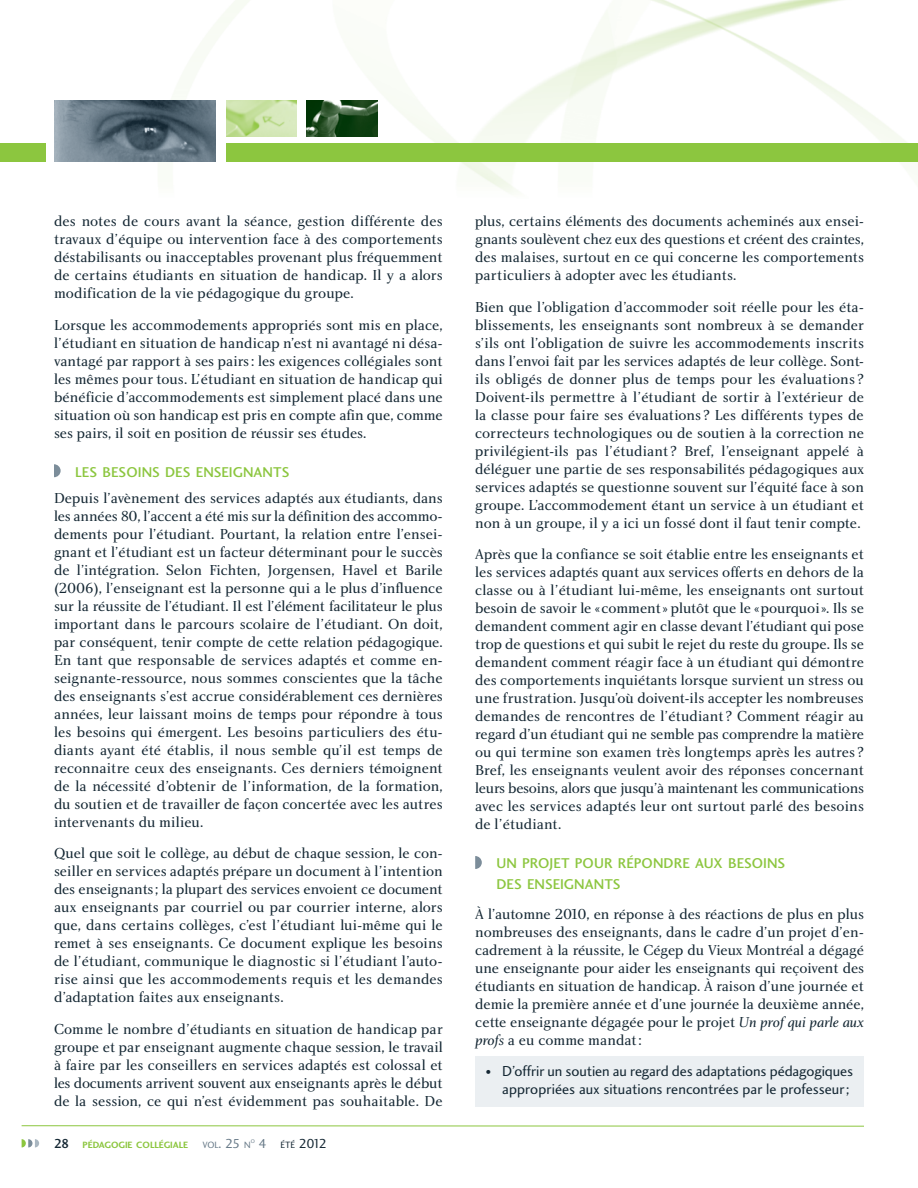
<style>
.page{position:relative;width:918px;height:1188px;background:#fff}
.page>*{position:absolute;margin:0;border:0;box-sizing:border-box;transform-origin:0 0}
.t1{font:15px/18px "Charlotte Book Plain";color:#142733;text-align:justify}
.t2{font:15px/18px "Charlotte Sans Book Plain";color:#142733;text-align:right}
.t3{font:14.7px/21px "Charlotte Sans Medium Plain";letter-spacing:.005em;color:#8cc63f}
.t4{font:13.5px "Charlotte Sans Book Plain";color:#142733}
.t5{font:9.45px "Charlotte Sans Bold Plain";color:#8cc63f}
.t6{font:9.45px "Charlotte Sans Book Plain";color:#687a88}
.t7{font:5.55px "Charlotte Sans Book Plain";color:#687a88}
.s1{font-family:"Charlotte Sans Medium Plain";font-size:13.5px;color:#142733}
.s2{font-size:13.5px}
.s3{color:#687a88}
.s4{font-size:9.45px}
.s5{font-family:"Charlotte Book Italic Plain"}
.s6{font-size:12px}
</style>
<div class="page">
<img style="left:0;top:0;width:918px;height:193px">
<img style="left:54px;top:101px;width:162px;height:61px">
<img style="left:307px;top:101px;width:70px;height:36px">
<img style="left:226px;top:101px;width:70px;height:36px">
<svg style="left:54px;top:464px;width:7px;height:13px"></svg>
<hr style="left:22px;top:1125px;width:842px;height:2px;background:#8cc63f">
<div style="left:227px;top:144px;width:691px;height:18px;background:#8cc63f"></div>
<div style="left:0;top:144px;width:46px;height:18px;background:#8cc63f"></div>
<svg style="left:22px;top:1139px;width:17px;height:9px"></svg>
<svg style="left:475px;top:856px;width:7px;height:13px"></svg>
<div style="left:475px;top:1056px;width:389px;height:51px;background:#ebeff2"></div>
<p class="t1" style="left:54px;top:213px;width:390px">des notes de cours avant la séance, gestion différente des travaux d’équipe ou intervention face à des comportements déstabilisants ou inacceptables provenant plus fréquemment de certains étudiants en situation de handicap. Il y a alors modification de la vie pédagogique du groupe.</p>
<p class="t1" style="left:54px;top:317px;width:390px">Lorsque les accommodements appropriés sont mis en place, l’étudiant en situation de handicap n’est ni avantagé ni désa&shy;vantagé par rapport à ses pairs : les exigences collégiales sont les mêmes pour tous. L’étudiant en situation de handicap qui bénéficie d’accommodements est simplement placé dans une situation où son handicap est pris en compte afin que, comme ses pairs, il soit en position de réussir ses études.</p>
<p class="t3" style="left:75px;top:463px;width:216px">LES BESOINS DES ENSEIGNANTS</p>
<p class="t1" style="left:54px;top:490px;width:390px">Depuis l’avènement des services adaptés aux étudiants, dans les années 80, l’accent a été mis sur la définition des accommo&shy;dements pour l’étudiant. Pourtant, la relation entre l’ensei&shy;gnant et l’étudiant est un facteur déterminant pour le succès de l’intégration. Selon Fichten, Jorgensen, Havel et Barile (2006), l’enseignant est la personne qui a le plus d’influence sur la réussite de l’étudiant. Il est l’élément facilitateur le plus important dans le parcours scolaire de l’étudiant. On doit, par conséquent, tenir compte de cette relation pédagogique.<br>En tant que responsable de services adaptés et comme en&shy;seignante-ressource, nous sommes conscientes que la tâche des enseignants s’est accrue considérablement ces dernières années, leur laissant moins de temps pour répondre à tous les besoins qui émergent. Les besoins particuliers des étu&shy;diants ayant été établis, il nous semble qu’il est temps de reconnaitre ceux des enseignants. Ces derniers témoignent de la nécessité d’obtenir de l’information, de la formation, du soutien et de travailler de façon concertée avec les autres intervenants du milieu.</p>
<p class="t1" style="left:54px;top:845px;width:390px">Quel que soit le collège, au début de chaque session, le con&shy;seiller en services adaptés prépare un document à l’intention des enseignants ; la plupart des services envoient ce document aux enseignants par courriel ou par courrier interne, alors que, dans certains collèges, c’est l’étudiant lui-même qui le remet à ses enseignants. Ce document explique les besoins de l’étudiant, communique le diagnostic si l’étudiant l’auto&shy;rise ainsi que les accommodements requis et les demandes d’adaptation faites aux enseignants.</p>
<p class="t1" style="left:54px;top:1021px;width:390px">Comme le nombre d’étudiants en situation de handicap par groupe et par enseignant augmente chaque session, le travail à faire par les conseillers en services adaptés est colossal et les documents arrivent souvent aux enseignants après le début de la session, ce qui n’est évidemment pas souhaitable. De</p>
<p class="t5" style="left:54px;top:1141px;width:136px"><span class="s1">28</span> PÉDAGOGIE COLLÉGIALE</p>
<p class="t6" style="left:202px;top:1141px;width:50px">VOL<span class="s2">. 25</span> N</p>
<p class="t7" style="left:251px;top:1139px;width:6px">O</p>
<p class="t4" style="left:259px;top:1138px;width:70px"><span class="s3">4</span> <span class="s4">ÉTÉ</span> 2012</p>
<p class="t1" style="left:475px;top:213px;width:390px">plus, certains éléments des documents acheminés aux ensei&shy;gnants soulèvent chez eux des questions et créent des craintes, des malaises, surtout en ce qui concerne les comportements particuliers à adopter avec les étudiants.</p>
<p class="t1" style="left:475px;top:299px;width:390px">Bien que l’obligation d’accommoder soit réelle pour les éta&shy;blissements, les enseignants sont nombreux à se demander s’ils ont l’obligation de suivre les accommodements inscrits dans l’envoi fait par les services adaptés de leur collège. Sont&shy;ils obligés de donner plus de temps pour les évaluations ?<br>Doivent-ils permettre à l’étudiant de sortir à l’extérieur de la classe pour faire ses évaluations ? Les différents types de correcteurs technologiques ou de soutien à la correction ne privilégient-ils pas l’étudiant ? Bref, l’enseignant appelé à déléguer une partie de ses responsabilités pédagogiques aux services adaptés se questionne souvent sur l’équité face à son groupe. L’accommodement étant un service à un étudiant et non à un groupe, il y a ici un fossé dont il faut tenir compte.</p>
<p class="t1" style="left:475px;top:546px;width:390px">Après que la confiance se soit établie entre les enseignants et les services adaptés quant aux services offerts en dehors de la classe ou à l’étudiant lui-même, les enseignants ont surtout besoin de savoir le « comment » plutôt que le « pourquoi ». Ils se demandent comment agir en classe devant l’étudiant qui pose trop de questions et qui subit le rejet du reste du groupe. Ils se demandent comment réagir face à un étudiant qui démontre des comportements inquiétants lorsque survient un stress ou une frustration. Jusqu’où doivent-ils accepter les nombreuses demandes de rencontres de l’étudiant ? Comment réagir au regard d’un étudiant qui ne semble pas comprendre la matière ou qui termine son examen très longtemps après les autres ?<br>Bref, les enseignants veulent avoir des réponses concernant leurs besoins, alors que jusqu’à maintenant les communications avec les services adaptés leur ont surtout parlé des besoins de l’étudiant.</p>
<p class="t3" style="left:496px;top:854px;width:291px">UN PROJET POUR RÉPONDRE AUX BESOINS<br>DES ENSEIGNANTS</p>
<p class="t1" style="left:475px;top:906px;width:390px">À l’automne 2010, en réponse à des réactions de plus en plus nombreuses des enseignants, dans le cadre d’un projet d’en&shy;cadrement à la réussite, le Cégep du Vieux Montréal a dégagé une enseignante pour aider les enseignants qui reçoivent des étudiants en situation de handicap. À raison d’une journée et demie la première année et d’une journée la deuxième année, cette enseignante dégagée pour le projet <span class="s5">Un prof qui parle aux profs</span> a eu comme mandat :</p>
<p class="t2" style="left:486px;top:1063px;width:369px"><span class="s6">•</span> D’offrir un soutien au regard des adaptations pédagogiques appropriées aux situations rencontrées par le professeur ;</p>
</div>
